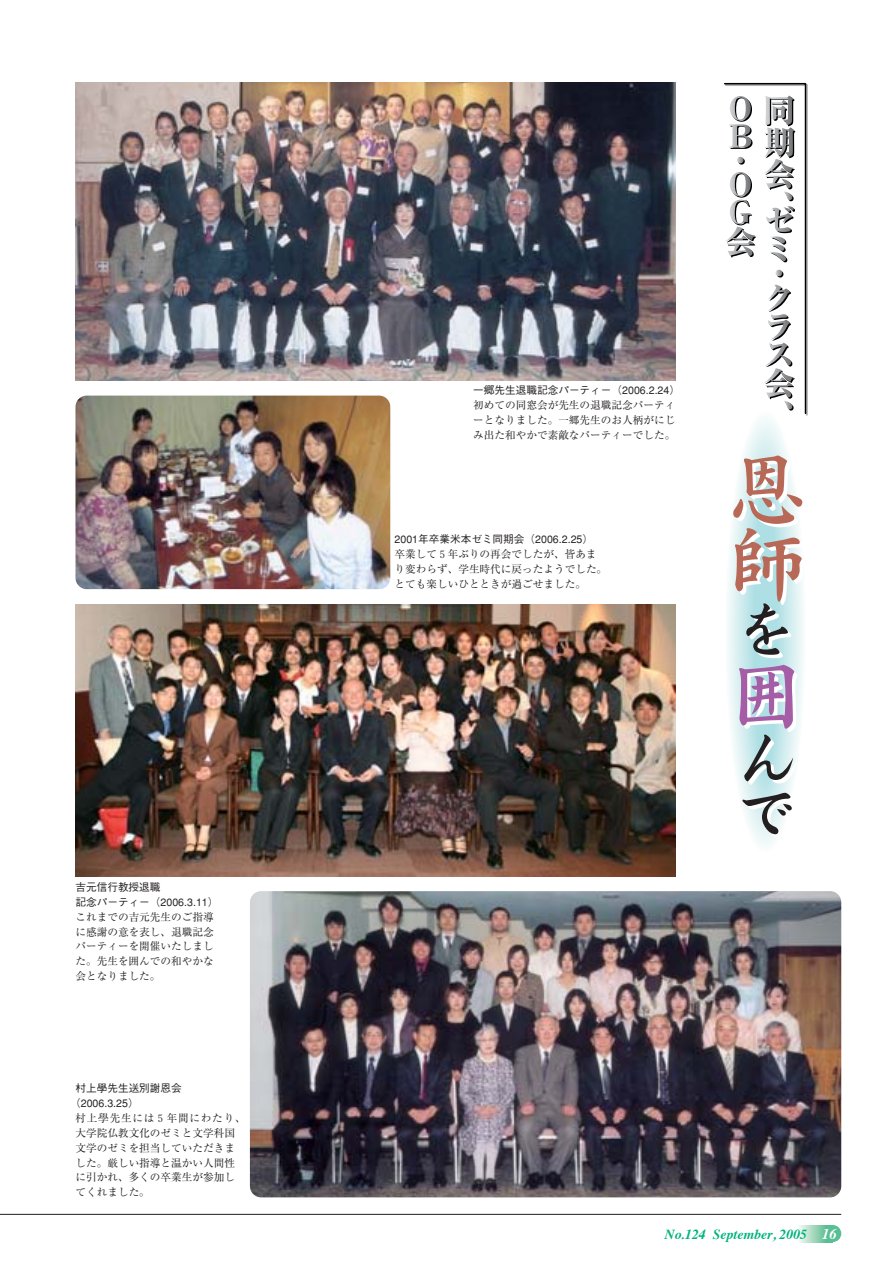
<style>
.page{position:relative;width:893px;height:1262px;background:#fff}
.page>*{position:absolute;margin:0;border:0;box-sizing:border-box;transform-origin:0 0}
.t1{font:italic 700 13.8px "Times";color:#00b37c}
.t2{font:10.65px/14.9px "Ryumin";color:#231f20;text-align:justify}
.t3{font:500 10.65px/14.9px "Gothic BBB";color:#231f20}
.s1{font-size:14.85px;color:#fff}
</style>
<div class="page">
<hr style="left:0;top:1214px;width:841px;height:1px;background:#231f20">
<div style="left:824px;top:1225px;width:8px;height:17px;background:#57bf93"></div>
<div style="left:798px;top:1225px;width:26px;height:17px;background:linear-gradient(to right,#f8faf6,#74c59e)"></div>
<div style="left:824px;top:1225px;width:17px;height:17px;background:#57bf93;border-radius:50%"></div>
<img style="left:75px;top:83px;width:600px;height:298px">
<img style="left:75px;top:604px;width:600px;height:272px">
<img style="left:250px;top:891px;width:591px;height:306px;border-radius:11px">
<img style="left:75px;top:395px;width:315px;height:194px;border-radius:11px">
<div style="left:754px;top:493px;width:22px;height:277px;background:#aedfe4;border-radius:50%"></div>
<svg style="left:733px;top:455px;width:71px;height:203px"></svg>
<svg style="left:739px;top:665px;width:58px;height:120px"></svg>
<svg style="left:742px;top:792px;width:50px;height:45px"></svg>
<svg style="left:724px;top:83px;width:84px;height:333px"></svg>
<p class="t3" style="left:75px;top:881px;width:144px">吉元信行教授退職<br>記念パーティー（2006.3.11）</p>
<p class="t2" style="left:75px;top:910px;width:140px">これまでの吉元先生のご指導に感謝の意を表し、退職記念パーティーを開催いたしました。先生を囲んでの和やかな会となりました。</p>
<p class="t3" style="left:70px;top:1082px;width:113px;text-indent:5px">村上學先生送別謝恩会（2006.3.25）</p>
<p class="t2" style="left:75px;top:1111px;width:172px;text-align:left">村上學先生には５年間にわたり、大学院仏教文化のゼミと文学科国文学のゼミを担当していただきました。厳しい指導と温かい人間性に引かれ、多くの卒業生が参加してくれました。</p>
<p class="t3" style="left:473px;top:384px;width:208px">一郷先生退職記念パーティー（2006.2.24）</p>
<p class="t2" style="left:473px;top:399px;width:203px">初めての同窓会が先生の退職記念パーティーとなりました。一郷先生のお人柄がにじみ出た和やかで素敵なパーティーでした。</p>
<p class="t3" style="left:394px;top:533px;width:200px">2001年卒業米本ゼミ同期会（2006.2.25）</p>
<p class="t2" style="left:394px;top:548px;width:214px;text-align:left">卒業して５年ぶりの再会でしたが、皆あまり変わらず、学生時代に戻ったようでした。とても楽しいひとときが過ごせました。</p>
<p class="t1" style="left:664px;top:1228px;width:174px">No.124 September, 2005 <span class="s1">16</span></p>
</div>
